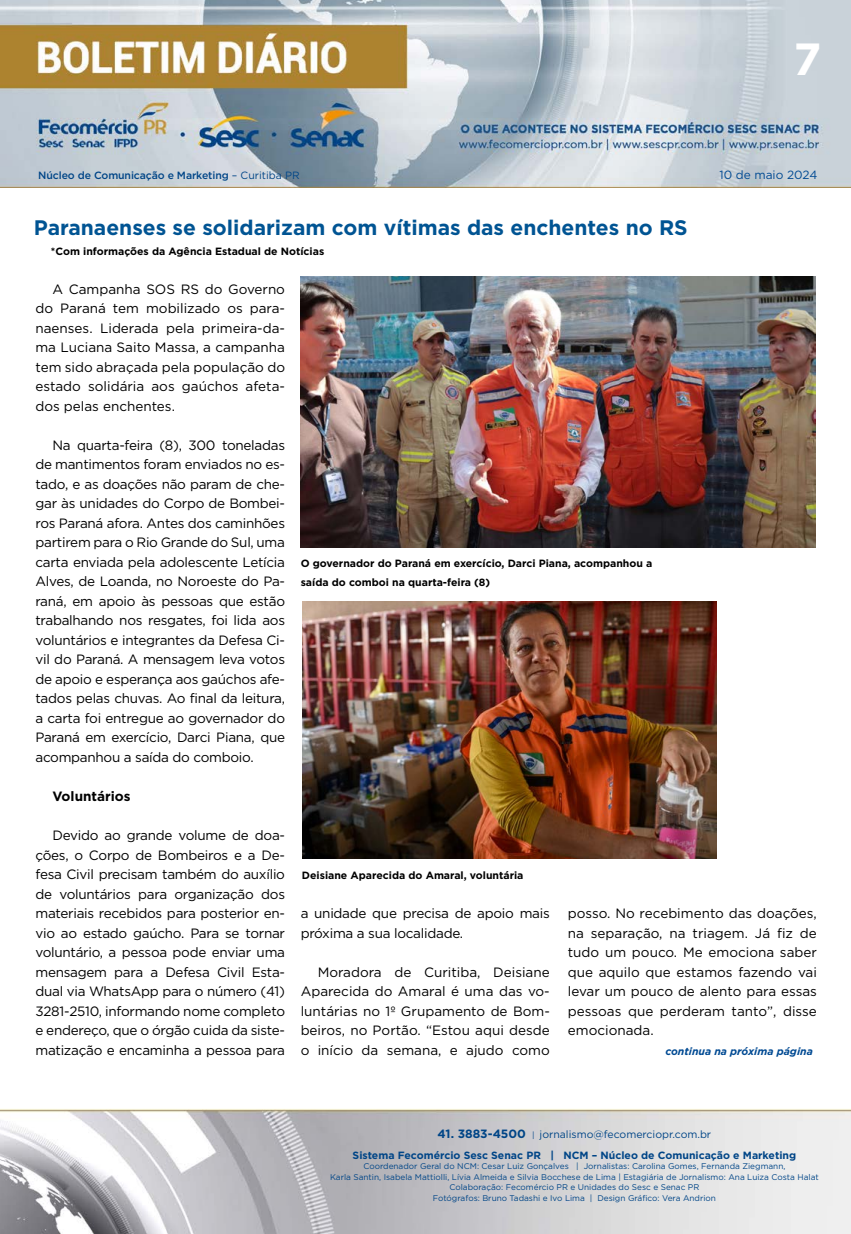
<style>
.page{position:relative;width:851px;height:1234px;background:#fff}
.page>*{position:absolute;margin:0;border:0;box-sizing:border-box;transform-origin:0 0}
.t1{font:700 45px "Gotham";color:#fff}
.t2{font:700 21px "Gotham";color:#005493}
.t3{font:13.5px/19.5px "Gotham";letter-spacing:-.02em;color:#000;text-align:justify}
.t4{font:700 13.5px "Gotham";color:#000}
.t5{font:11.85px "Gotham";color:#004a93}
.t6{font:700 10.5px/19.5px "Gotham";color:#000}
.t7{font:700 10.5px/21px "Gotham";color:#004587;text-align:center}
.t8{font:500 10.5px "Gotham";letter-spacing:-.01em;color:#004587}
.t9{font:italic 700 10.5px "Gotham";color:#004a93}
.t10{font:8.25px/10.5px "Gotham";color:#004587;text-align:center}
.s1{font-weight:400}
.s2{font-size:12px}
.s3{font-weight:400;font-size:8.25px}
</style>
<div class="page">
<img style="left:0;top:0;width:850px;height:188px">
<img style="left:0;top:1109px;width:850px;height:124px">
<img style="left:300px;top:276px;width:515px;height:271px">
<img style="left:302px;top:601px;width:414px;height:257px">
<h1 class="t1" style="left:793px;top:29px;width:29px">7</h1>
<p class="t8" style="left:38px;top:168px;width:263px">Núcleo de Comunicação e Marketing <span class="s1">– Curitiba PR</span></p>
<p class="t5" style="left:719px;top:167px;width:99px">10 de maio 2024</p>
<h2 class="t2" style="left:34px;top:214px;width:655px">Paranaenses se solidarizam com vítimas das enchentes no RS</h2>
<p class="t6" style="left:51px;top:241px;width:275px">*Com informações da Agência Estadual de Notícias</p>
<p class="t3" style="left:35px;top:279px;width:251px;text-indent:17px">A Campanha SOS RS do Governo do Paraná tem mobilizado os para&shy;naenses. Liderada pela primeira-da&shy;ma Luciana Saito Massa, a campanha tem sido abraçada pela população do estado solidária aos gaúchos afeta&shy;dos pelas enchentes.</p>
<p class="t3" style="left:35px;top:435px;width:251px;text-indent:17px">Na quarta-feira (8), 300 toneladas de mantimentos foram enviados no es&shy;tado, e as doações não param de che&shy;gar às unidades do Corpo de Bombei&shy;ros Paraná afora. Antes dos caminhões partirem para o Rio Grande do Sul, uma carta enviada pela adolescente Letícia Alves, de Loanda, no Noroeste do Pa&shy;raná, em apoio às pessoas que estão trabalhando nos resgates, foi lida aos voluntários e integrantes da Defesa Ci&shy;vil do Paraná. A mensagem leva votos de apoio e esperança aos gaúchos afe&shy;tados pelas chuvas. Ao final da leitura, a carta foi entregue ao governador do Paraná em exercício, Darci Piana, que acompanhou a saída do comboio.</p>
<p class="t4" style="left:52px;top:787px;width:80px">Voluntários</p>
<p class="t3" style="left:35px;top:825px;width:251px;text-indent:17px">Devido ao grande volume de doa&shy;ções, o Corpo de Bombeiros e a De&shy;fesa Civil precisam também do auxílio de voluntários para organização dos materiais recebidos para posterior en&shy;vio ao estado gaúcho. Para se tornar voluntário, a pessoa pode enviar uma mensagem para a Defesa Civil Esta&shy;dual via WhatsApp para o número (41)<br>3281-2510, informando nome completo e endereço, que o órgão cuida da siste&shy;matização e encaminha a pessoa para</p>
<p class="t6" style="left:300px;top:553px;width:353px">O governador do Paraná em exercício, Darci Piana, acompanhou a saída do comboi na quarta-feira (8)</p>
<p class="t6" style="left:302px;top:865px;width:223px">Deisiane Aparecida do Amaral, voluntária</p>
<p class="t3" style="left:567px;top:902px;width:250px">posso. No recebimento das doações, na separação, na triagem. Já fiz de tudo um pouco. Me emociona saber que aquilo que estamos fazendo vai levar um pouco de alento para essas pessoas que perderam tanto”, disse emocionada.</p>
<p class="t3" style="left:300px;top:903px;width:250px">a unidade que precisa de apoio mais próxima a sua localidade.</p>
<p class="t3" style="left:300px;top:961px;width:250px;text-indent:17px">Moradora de Curitiba, Deisiane Aparecida do Amaral é uma das vo&shy;luntárias no 1º Grupamento de Bom&shy;beiros, no Portão. “Estou aqui desde o início da semana, e ajudo como</p>
<p class="t9" style="left:665px;top:1043px;width:149px">continua na próxima página</p>
<p class="t7" style="left:352px;top:1122px;width:445px"><span class="s2">41. 3883-4500</span> <span class="s3">|</span> <span class="s1">jornalismo@fecomerciopr.com.br<br></span>Sistema Fecomércio Sesc Senac PR | NCM – Núcleo de Comunicação e Marketing</p>
<p class="t10" style="left:330px;top:1160px;width:490px">Coordenador Geral do NCM: Cesar Luiz Gonçalves | Jornalistas: Carolina Gomes, Fernanda Ziegmann,<br>Karla Santin, Isabela Mattiolli, Lívia Almeida e Silvia Bocchese de Lima | Estagiária de Jornalismo: Ana Luiza Costa Halat Colaboração: Fecomércio PR e Unidades do Sesc e Senac PR<br>Fotógrafos: Bruno Tadashi e Ivo Lima | Design Gráfico: Vera Andrion</p>
</div>
